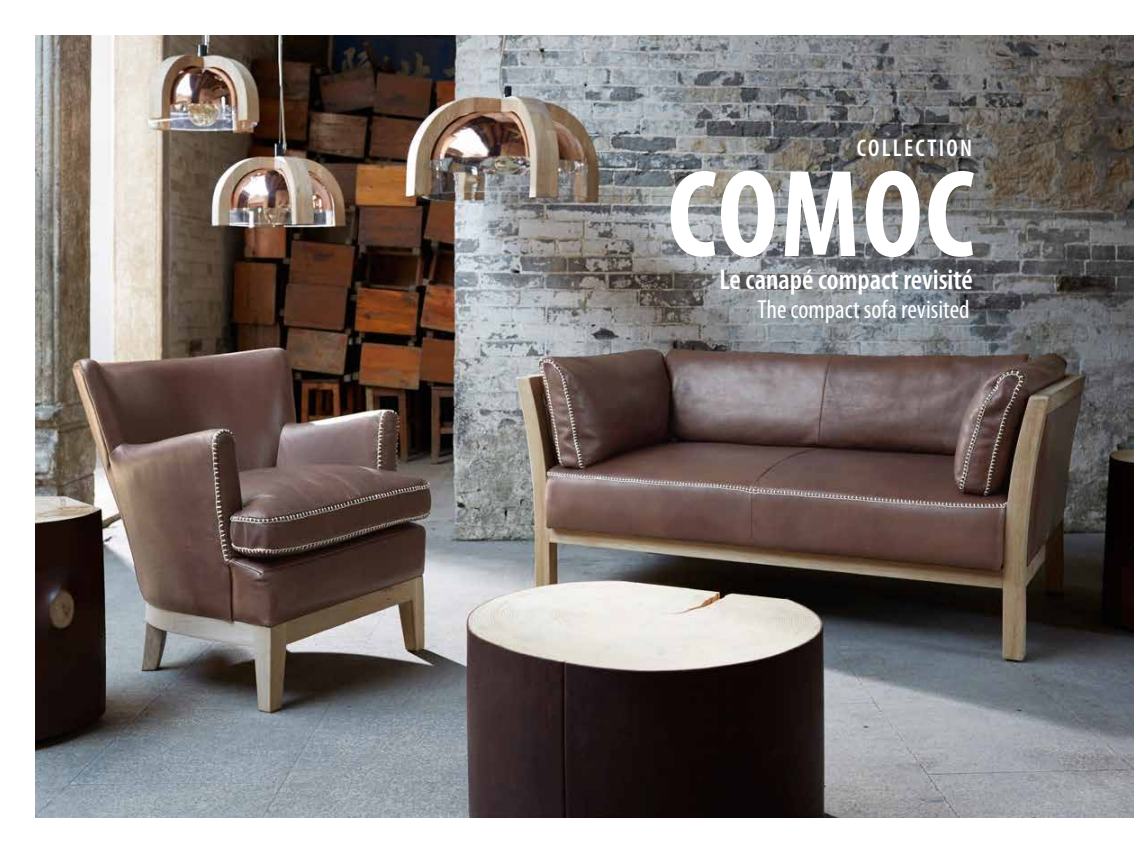
<style>
.page{position:relative;width:1134px;height:851px;background:#fff}
.page>*{position:absolute;margin:0;border:0;box-sizing:border-box;transform-origin:0 0}
.t1{font:700 condensed 125px "Myriad Pro";letter-spacing:.02em;color:#fff}
.t2{font:600 condensed 28.75px "Myriad Pro";color:#fff}
.t3{font:condensed 26.25px "Myriad Pro";color:#fff}
.t4{font:600 condensed 24.25px "Myriad Pro";letter-spacing:.095em;color:#fff}
</style>
<div class="page">
<img style="left:35px;top:35px;width:1099px;height:782px">
<p class="t4" style="left:857px;top:135px;width:117px">COLLECTION</p>
<h1 class="t1" style="left:667px;top:145px;width:309px">COMOC</h1>
<p class="t2" style="left:719px;top:264px;width:255px">Le canapé compact revisité</p>
<p class="t3" style="left:757px;top:294px;width:214px">The compact sofa revisited</p>
</div>
